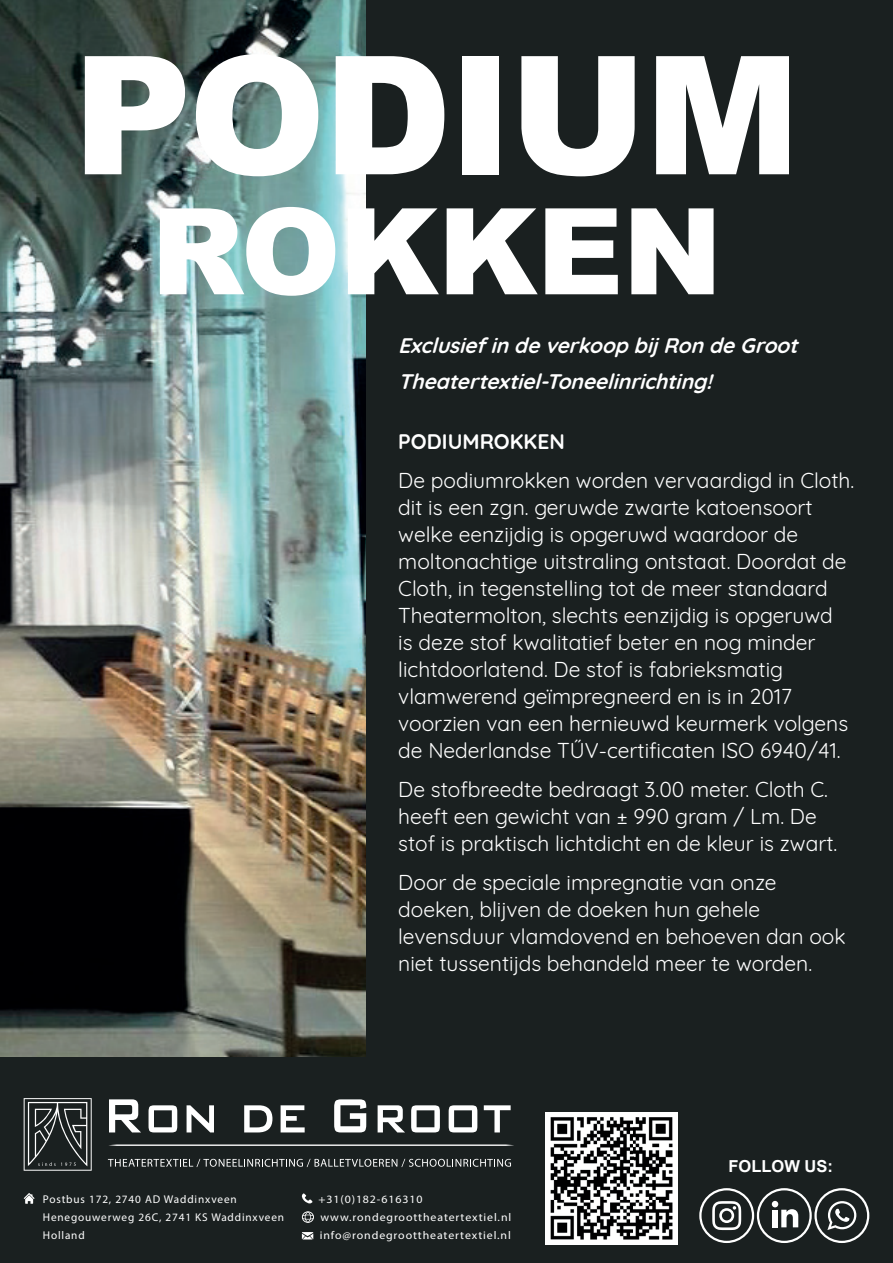
<style>
.page{position:relative;width:893px;height:1263px;background:#fff}
.page>*{position:absolute;margin:0;border:0;box-sizing:border-box;transform-origin:0 0}
.t1{font:900 165px "Arial";letter-spacing:-.02em;color:#fff}
.t2{font:900 120px "Arial";letter-spacing:-.01em;color:#fff}
.t3{font:21px/27px "Quicksand";color:#fff}
.t4{font:italic 700 21px/36px "Quicksand";color:#fff}
.t5{font:700 21px "Quicksand";color:#fff}
.t6{font:700 16.5px "Arial";color:#fff}
.t7{font:11.25px "Myriad Pro";letter-spacing:.075em;color:#fff;scale:1.05 1}
.t8{font:11.25px/18px "Myriad Pro";letter-spacing:.075em;color:#fff}
</style>
<div class="page">
<div style="left:0;top:1px;width:893px;height:1262px;background:#1a2020"></div>
<img style="left:0;top:0;width:366px;height:1057px">
<div style="left:814px;top:1188px;width:55px;height:55px;border:2px solid #fff;border-radius:26px"></div>
<svg style="left:827px;top:1201px;width:29px;height:29px"></svg>
<div style="left:699px;top:1188px;width:55px;height:55px;border:2px solid #fff;border-radius:26px"></div>
<svg style="left:712px;top:1201px;width:29px;height:29px"></svg>
<div style="left:757px;top:1188px;width:55px;height:55px;border:2px solid #fff;border-radius:26px"></div>
<svg style="left:772px;top:1201px;width:26px;height:26px"></svg>
<img style="left:546px;top:1113px;width:131px;height:131px">
<svg style="left:24px;top:1098px;width:68px;height:73px"></svg>
<svg style="left:108px;top:1159px;width:403px;height:8px"></svg>
<svg style="left:484px;top:1105px;width:27px;height:27px"></svg>
<svg style="left:109px;top:1099px;width:32px;height:33px"></svg>
<svg style="left:149px;top:1105px;width:28px;height:27px"></svg>
<svg style="left:187px;top:1105px;width:27px;height:27px"></svg>
<svg style="left:244px;top:1105px;width:28px;height:27px"></svg>
<svg style="left:281px;top:1105px;width:24px;height:27px"></svg>
<svg style="left:334px;top:1099px;width:32px;height:33px"></svg>
<svg style="left:378px;top:1105px;width:27px;height:27px"></svg>
<svg style="left:411px;top:1105px;width:29px;height:27px"></svg>
<svg style="left:449px;top:1105px;width:28px;height:27px"></svg>
<svg style="left:109px;top:1144px;width:405px;height:2px"></svg>
<svg style="left:302px;top:1232px;width:11px;height:7px"></svg>
<svg style="left:302px;top:1211px;width:12px;height:12px"></svg>
<svg style="left:301px;top:1193px;width:12px;height:10px"></svg>
<svg style="left:24px;top:1193px;width:11px;height:11px"></svg>
<h1 class="t1" style="left:73px;top:-4px;width:729px">PODIUM</h1>
<h2 class="t2" style="left:151px;top:164px;width:573px">ROKKEN</h2>
<p class="t4" style="left:398px;top:326px;width:409px">Exclusiefindeverkoopbij RondeGroot<br>Theatertextiel-Toneelinrichting!</p>
<p class="t5" style="left:398px;top:424px;width:168px">PODIUMROKKEN</p>
<p class="t3" style="left:398px;top:465px;width:457px">De podiumrokken worden vervaardigd in Cloth. dit is een zgn. geruwde zwarte katoensoort welke eenzijdig is opgeruwd waardoor de moltonachtige uitstraling ontstaat. Doordat de Cloth, in tegenstelling tot de meer standaard Theatermolton, slechts eenzijdig is opgeruwd<br>is deze stof kwalitatief beter en nog minder lichtdoorlatend. De stof is fabrieksmatig vlamwerend geïmpregneerd en is in 2017 voorzien van een hernieuwd keurmerk volgens de Nederlandse TŰV-certificaten ISO 6940/41.</p>
<p class="t3" style="left:398px;top:774px;width:441px">De stofbreedte bedraagt 3.00 meter. Cloth C. heeft een gewicht van ± 990 gram / Lm. De stof is praktisch lichtdicht en de kleur is zwart.</p>
<p class="t3" style="left:398px;top:867px;width:449px">Door de speciale impregnatie van onze doeken, blijven de doeken hun gehele levensduur vlamdovend en behoeven dan ook niet tussentijds behandeld meer te worden.</p>
<p class="t8" style="left:43px;top:1190px;width:195px">Postbus 172, 2740 AD Waddinxveen</p>
<p class="t7" style="left:319px;top:1192px;width:100px">+31(0)182-616310</p>
<p class="t8" style="left:43px;top:1208px;width:243px">Henegouwerweg 26C, 2741 KS Waddinxveen<br>Holland</p>
<p class="t7" style="left:320px;top:1210px;width:183px">www.rondegroottheatertextiel.nl</p>
<p class="t7" style="left:320px;top:1228px;width:184px">info@rondegroottheatertextiel.nl</p>
<p class="t6" style="left:728px;top:1155px;width:106px">FOLLOW US:</p>
</div>
